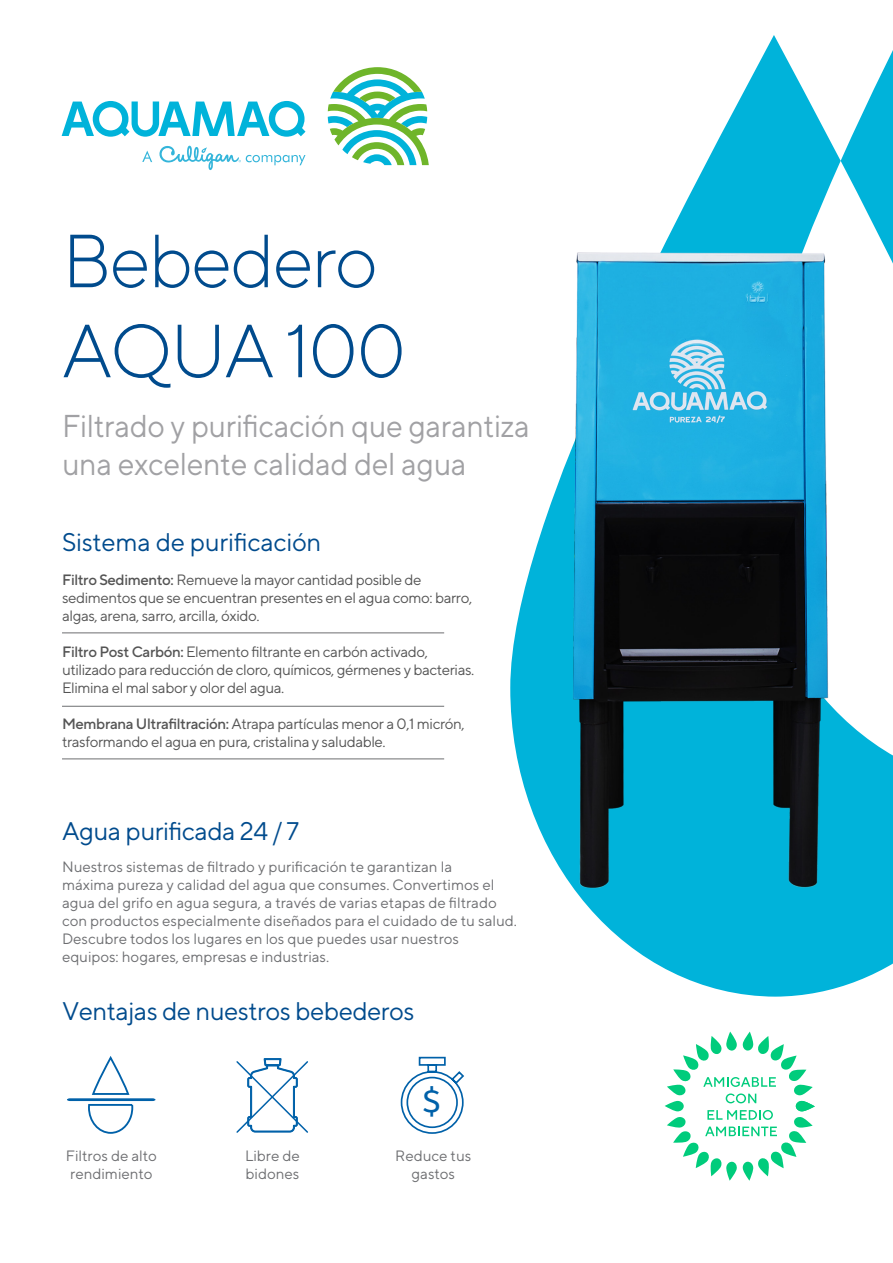
<style>
.page{position:relative;width:893px;height:1263px;background:#fff}
.page>*{position:absolute;margin:0;border:0;box-sizing:border-box;transform-origin:0 0}
.t1{font:300 75px/90px "TT Norms Pro";letter-spacing:-.03em;color:#004b8d}
.t2{font:33.15px "Dubai";color:#0061a9}
.t3{font:31.65px/38px "TT Norms Pro";letter-spacing:-.01em;color:#a1a1a4;scale:.95 1}
.t4{font:25.5px "TT Norms Pro";letter-spacing:-.02em;color:#004b8d}
.t5{font:15px/18px "TT Norms Pro";letter-spacing:-.025em;color:#545454}
.t6{font:15px/18px "TT Norms Pro";color:#6d6e71}
.s1{font-weight:500}
</style>
<div class="page">
<svg style="left:510px;top:35px;width:383px;height:962px"></svg>
<svg style="left:665px;top:1031px;width:150px;height:150px"></svg>
<hr style="left:62px;top:633px;width:382px;height:1px;background:#6d6e71">
<svg style="left:62px;top:101px;width:243px;height:36px"></svg>
<svg style="left:142px;top:145px;width:163px;height:26px"></svg>
<svg style="left:328px;top:67px;width:101px;height:98px"></svg>
<svg style="left:236px;top:1058px;width:72px;height:75px"></svg>
<svg style="left:400px;top:1056px;width:64px;height:78px"></svg>
<svg style="left:67px;top:1056px;width:88px;height:78px"></svg>
<hr style="left:62px;top:706px;width:382px;height:1px;background:#6d6e71">
<hr style="left:62px;top:759px;width:382px;height:1px;background:#6d6e71">
<img style="left:569px;top:244px;width:264px;height:652px">
<h1 class="t1" style="left:62px;top:213px;width:346px">Bebedero<br>AQUA 100</h1>
<h3 class="t3" style="left:62px;top:406px;width:494px">Filtrado y purificación que garantiza una excelente calidad del agua</h3>
<h3 class="t4" style="left:62px;top:526px;width:261px">Sistema de purificación</h3>
<p class="t5" style="left:62px;top:570px;width:412px"><span class="s1">Filtro Sedimento:</span> Remueve la mayor cantidad posible de sedimentos que se encuentran presentes en el agua como: barro, algas, arena, sarro, arcilla, óxido.</p>
<p class="t5" style="left:62px;top:642px;width:414px"><span class="s1">Filtro Post Carbón:</span> Elemento filtrante en carbón activado, utilizado para reducción de cloro, químicos, gérmenes y bacterias.<br>Elimina el mal sabor y olor del agua.</p>
<p class="t5" style="left:62px;top:714px;width:404px"><span class="s1">Membrana Ultrafiltración:</span> Atrapa partículas menor a 0,1 micrón, trasformando el agua en pura, cristalina y saludable.</p>
<h3 class="t4" style="left:62px;top:814px;width:239px">Agua purificada 24 / 7</h3>
<p class="t6" style="left:62px;top:857px;width:456px">Nuestros sistemas de filtrado y purificación te garantizan la<br>máxima pureza y calidad del agua que consumes. Convertimos el agua del grifo en agua segura, a través de varias etapas de filtrado con productos especialmente diseñados para el cuidado de tu salud.<br>Descubre todos los lugares en los que puedes usar nuestros equipos: hogares, empresas e industrias.</p>
<h3 class="t4" style="left:62px;top:995px;width:354px">Ventajas de nuestros bebederos</h3>
<h2 class="t2" style="left:423px;top:1081px;width:19px">$</h2>
<p class="t6" style="left:66px;top:1146px;width:93px">Filtros de alto rendimiento</p>
<p class="t6" style="left:245px;top:1146px;width:56px">Libre de bidones</p>
<p class="t6" style="left:395px;top:1146px;width:78px;text-align:center">Reduce tus gastos</p>
</div>
